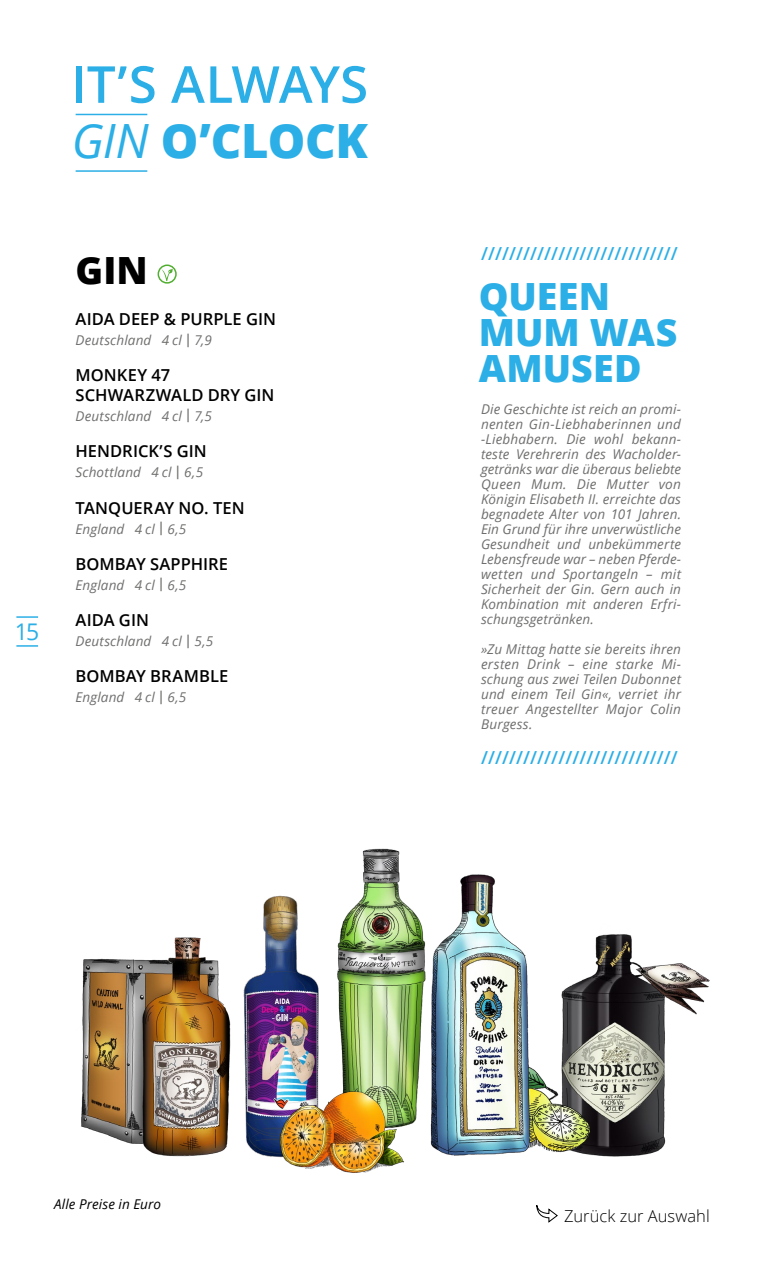
<style>
.page{position:relative;width:762px;height:1263px;background:#fff}
.page>*{position:absolute;margin:0;border:0;box-sizing:border-box;transform-origin:0 0}
.t1{font:600 51px "Open Sans";letter-spacing:-.01em;color:#2bafe6}
.t2{font:800 47.25px "Open Sans";letter-spacing:-.005em;color:#2bafe6}
.t3{font:800 37.5px/36px "Open Sans";color:#2bafe6}
.t4{font:800 37.5px "Open Sans";color:#000}
.t5{font:22.95px "Open Sans";color:#2bafe6}
.t6{font:600 18px "Open Sans";color:#2bafe6}
.t7{font:600 16.5px/19.5px "Open Sans";color:#000}
.t8{font:300 16.5px "Open Sans";color:#000}
.t9{font:italic 13.5px/15px "Open Sans";letter-spacing:.01em;color:#6f6f6e;text-align:justify}
.t10{font:italic 13.5px "Open Sans";letter-spacing:.005em;color:#000}
.s1{font-weight:400;font-style:italic}
.s2{font-weight:600;font-style:normal}
</style>
<div class="page">
<svg style="left:536px;top:1205px;width:22px;height:18px"></svg>
<img style="left:244px;top:895px;width:75px;height:262px">
<img style="left:656px;top:963px;width:54px;height:189px">
<img style="left:81px;top:937px;width:163px;height:220px">
<img style="left:337px;top:848px;width:81px;height:278px">
<img style="left:418px;top:874px;width:238px;height:283px">
<img style="left:274px;top:1086px;width:133px;height:87px">
<svg style="left:161px;top:269px;width:12px;height:12px"></svg>
<div style="left:157px;top:264px;width:20px;height:20px;border:2px solid #51ae30;border-radius:50%"></div>
<hr style="left:76px;top:114px;width:71px;height:1px;background:#2bafe6">
<hr style="left:76px;top:170px;width:71px;height:2px;background:#2bafe6">
<hr style="left:16px;top:645px;width:22px;height:2px;background:#2bafe6">
<hr style="left:16px;top:616px;width:22px;height:2px;background:#2bafe6">
<h1 class="t1" style="left:71px;top:49px;width:298px">IT’S ALWAYS</h1>
<h2 class="t2" style="left:72px;top:105px;width:297px"><span class="s1">GIN</span> O’CLOCK</h2>
<h3 class="t5" style="left:15px;top:616px;width:26px">15</h3>
<h3 class="t4" style="left:75px;top:241px;width:74px">GIN</h3>
<p class="t7" style="left:75px;top:309px;width:202px">AIDA DEEP &amp; PURPLE GIN</p>
<p class="t9" style="left:75px;top:332px;width:138px">Deutschland 4 cl <span class="s2">|</span> 7,9</p>
<p class="t7" style="left:75px;top:365px;width:200px">MONKEY 47<br>SCHWARZWALD DRY GIN</p>
<p class="t9" style="left:75px;top:408px;width:138px">Deutschland 4 cl <span class="s2">|</span> 7,5</p>
<p class="t7" style="left:75px;top:441px;width:133px">HENDRICK’S GIN</p>
<p class="t9" style="left:75px;top:464px;width:129px">Schottland 4 cl <span class="s2">|</span> 6,5</p>
<p class="t7" style="left:75px;top:497px;width:170px">TANQUERAY NO. TEN</p>
<p class="t9" style="left:75px;top:521px;width:112px">England 4 cl <span class="s2">|</span> 6,5</p>
<p class="t7" style="left:75px;top:554px;width:154px">BOMBAY SAPPHIRE</p>
<p class="t9" style="left:75px;top:577px;width:112px">England 4 cl <span class="s2">|</span> 6,5</p>
<p class="t7" style="left:75px;top:610px;width:75px">AIDA GIN</p>
<p class="t9" style="left:75px;top:633px;width:139px">Deutschland 4 cl <span class="s2">|</span> 5,5</p>
<p class="t7" style="left:75px;top:666px;width:154px">BOMBAY BRAMBLE</p>
<p class="t9" style="left:75px;top:689px;width:112px">England 4 cl <span class="s2">|</span> 6,5</p>
<h3 class="t6" style="left:480px;top:242px;width:198px">////////////////////////////</h3>
<h3 class="t3" style="left:478px;top:277px;width:200px">QUEEN<br>MUM WAS<br>AMUSED</h3>
<p class="t9" style="left:480px;top:401px;width:201px">Die Geschichte ist reich an promi&shy;nenten Gin-Liebhaberinnen und -Liebhabern. Die wohl bekann&shy;teste Verehrerin des Wacholder&shy;getränks war die überaus beliebte Queen Mum. Die Mutter von Königin Elisabeth II. erreichte das begnadete Alter von 101 Jahren.<br>Ein Grund für ihre unverwüstliche Gesundheit und unbekümmerte Lebensfreude war – neben Pferde&shy;wetten und Sportangeln – mit Sicherheit der Gin. Gern auch in Kombination mit anderen Erfri&shy;schungsgetränken.</p>
<p class="t9" style="left:480px;top:641px;width:201px">»Zu Mittag hatte sie bereits ihren ersten Drink – eine starke Mi&shy;schung aus zwei Teilen Dubonnet und einem Teil Gin«, verriet ihr treuer Angestellter Major Colin Burgess.</p>
<h3 class="t6" style="left:480px;top:745px;width:198px">////////////////////////////</h3>
<p class="t10" style="left:54px;top:1195px;width:108px">Alle Preise in Euro</p>
<p class="t8" style="left:564px;top:1204px;width:147px">Zurück zur Auswahl</p>
</div>
